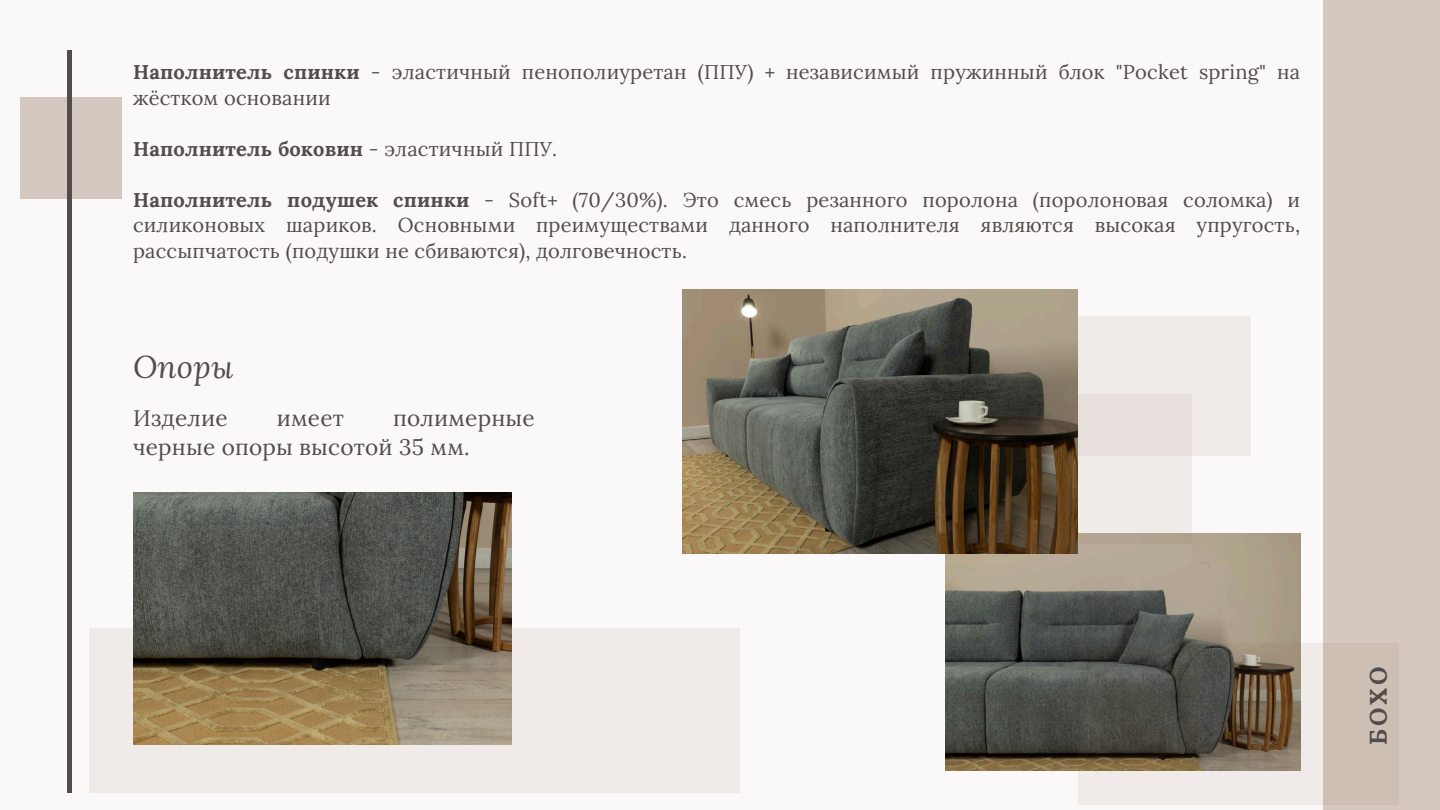
<style>
.page{position:relative;width:1440px;height:810px;background:#faf8f8}
.page>*{position:absolute;margin:0;border:0;box-sizing:border-box;transform-origin:0 0}
.t1{font:italic 31.1px "Lora";letter-spacing:.005em;color:#524c4c}
.t2{font:700 24px "Lora";color:#524c4c}
.t3{font:22.5px/28.8px "Lora";letter-spacing:.01em;color:#524c4c}
.t4{font:20px/25.5px "Lora";letter-spacing:.01em;color:#524c4c}
.t5{font:700 20px "Lora";letter-spacing:.01em;color:#524c4c}
.s1{font-weight:700}
.s2{font-weight:400}
</style>
<div class="page">
<div style="left:1323px;top:0;width:117px;height:810px;background:#d5c8c0"></div>
<div style="left:20px;top:97px;width:102px;height:102px;background:#d5c8c0"></div>
<hr style="left:68px;top:50px;width:4px;height:743px;background:#524c4c">
<img style="left:945px;top:533px;width:355px;height:237px">
<svg style="left:1078px;top:643px;width:321px;height:161px"></svg>
<div style="left:90px;top:628px;width:650px;height:164px;background:#f0ebe9"></div>
<div style="left:930px;top:316px;width:321px;height:140px;background:#f0ebe9"></div>
<svg style="left:1078px;top:394px;width:114px;height:149px;fill:#f0ebe9"></svg>
<img style="left:682px;top:290px;width:396px;height:264px">
<img style="left:133px;top:492px;width:379px;height:253px">
<p class="t4" style="left:133px;top:59px;width:1169px"><span class="s1">Наполнитель спинки</span> - эластичный пенополиуретан (ППУ) + независимый пружинный блок "Pocket spring" на жёстком основании</p>
<h2 class="t5" style="left:133px;top:136px;width:426px">Наполнитель боковин <span class="s2">- эластичный ППУ.</span></h2>
<p class="t4" style="left:133px;top:187px;width:1169px;text-align:justify"><span class="s1">Наполнитель подушек спинки</span> - Soft+ (70/30%). Это смесь резанного поролона (поролоновая соломка) и силиконовых шариков. Основными преимуществами данного наполнителя являются высокая упругость, рассыпчатость (подушки не сбиваются), долговечность.</p>
<p class="t1" style="left:133px;top:346px;width:102px">Опоры</p>
<p class="t3" style="left:133px;top:403px;width:96px">Изделие</p>
<p class="t3" style="left:277px;top:403px;width:69px">имеет</p>
<p class="t3" style="left:133px;top:403px;width:403px;text-indent:260px">полимерные черные опоры высотой 35 мм.</p>
<p class="t2" style="left:1363px;top:745px;width:80px;rotate:-90deg">БОХО</p>
</div>
